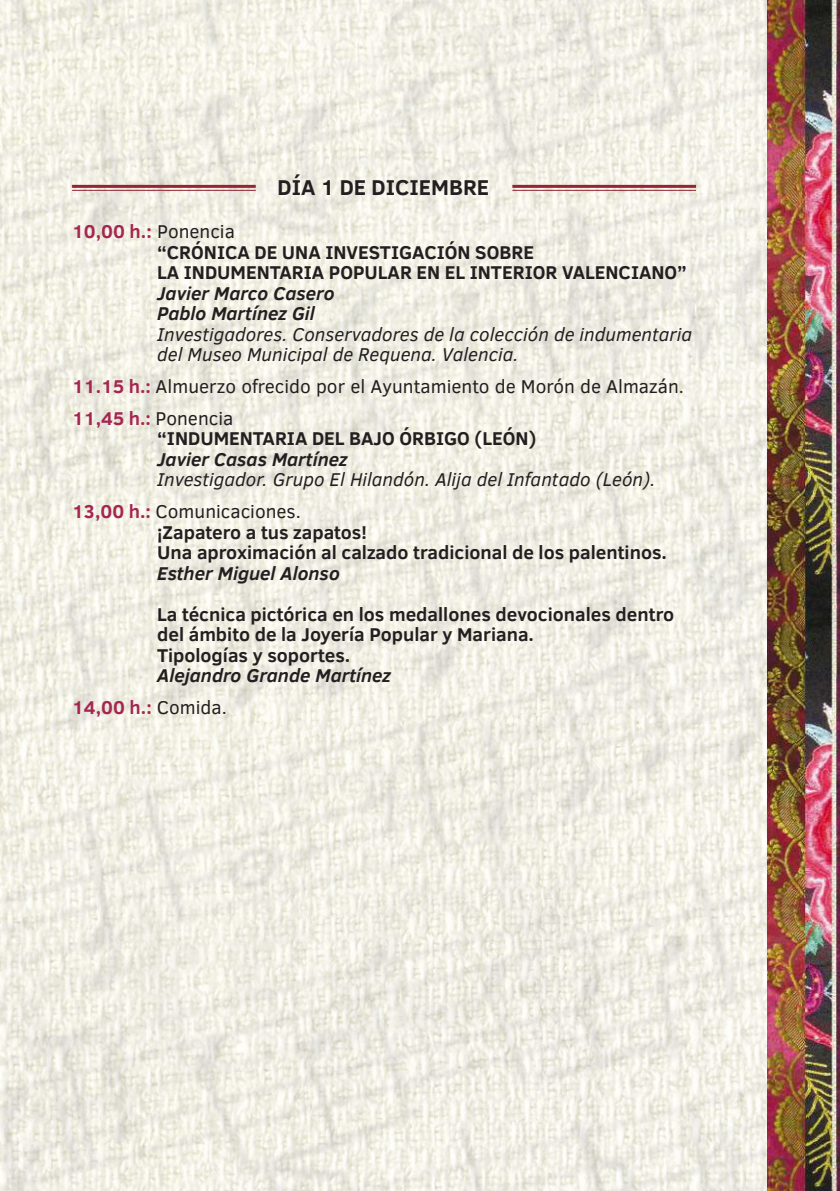
<style>
.page{position:relative;width:840px;height:1191px;background:#fff}
.page>*{position:absolute;margin:0;border:0;box-sizing:border-box;transform-origin:0 0}
.t1{font:700 22px "Clear Sans";color:#231f20}
.t2{font:700 19px/20.6px "Clear Sans";color:#231f20}
.t3{font:italic 19px/20.6px "Clear Sans";color:#231f20}
.t4{font:italic 700 19px/20.6px "Clear Sans";color:#231f20}
.t5{font:19px/31.8px "Clear Sans";color:#231f20}
.s1{color:#a5264f}
.s2{font-weight:400}
.s3{font-weight:700;color:#a5264f}
.s4{font-weight:700;font-style:normal;color:#a5264f}
.s5{font-style:normal}
.s6{font-style:normal;color:#a5264f}
.s7{font-weight:400;font-style:normal}
</style>
<div class="page">
<img style="left:0;top:0;width:767px;height:1191px">
<img style="left:767px;top:0;width:72px;height:1191px">
<hr style="left:72px;top:185px;width:183px;height:3px;background:#942633">
<hr style="left:72px;top:190px;width:183px;height:1px;background:#942633">
<hr style="left:512px;top:185px;width:183px;height:3px;background:#942633">
<hr style="left:512px;top:190px;width:183px;height:1px;background:#942633">
<p class="t1" style="left:277px;top:171px;width:213px">DÍA 1 DE DICIEMBRE</p>
<p class="t2" style="left:157px;top:220px;width:531px;text-indent:-85px"><span class="s1">10,00 h.:</span> <span class="s2">Ponencia<br></span>“CRÓNICA DE UNA INVESTIGACIÓN SOBRE<br>LA INDUMENTARIA POPULAR EN EL INTERIOR VALENCIANO”</p>
<p class="t4" style="left:157px;top:282px;width:179px">Javier Marco Casero<br>Pablo Martínez Gil</p>
<p class="t3" style="left:157px;top:323px;width:536px">Investigadores. Conservadores de la colección de indumentaria del Museo Municipal de Requena. Valencia.</p>
<p class="t5" style="left:72px;top:370px;width:613px"><span class="s3">11.15 h.:</span> Almuerzo ofrecido por el Ayuntamiento de Morón de Almazán.<br><span class="s3">11,45 h.:</span> Ponencia</p>
<p class="t2" style="left:157px;top:428px;width:380px">“INDUMENTARIA DEL BAJO ÓRBIGO (LEÓN)</p>
<p class="t4" style="left:157px;top:448px;width:192px">Javier Casas Martínez</p>
<p class="t3" style="left:72px;top:463px;width:584px;line-height:31.8px;text-indent:85px">Investigador. Grupo El Hilandón. Alija del Infantado (León).<br><span class="s4">13,00 h.:</span> <span class="s5">Comunicaciones.</span></p>
<p class="t2" style="left:157px;top:521px;width:511px">¡Zapatero a tus zapatos!<br>Una aproximación al calzado tradicional de los palentinos.</p>
<p class="t4" style="left:157px;top:562px;width:184px">Esther Miguel Alonso</p>
<p class="t2" style="left:157px;top:603px;width:518px">La técnica pictórica en los medallones devocionales dentro del ámbito de la Joyería Popular y Mariana.<br>Tipologías y soportes.</p>
<p class="t4" style="left:72px;top:659px;width:320px;line-height:31.8px;text-indent:85px">Alejandro Grande Martínez<br><span class="s6">14,00 h.:</span> <span class="s7">Comida.</span></p>
</div>
